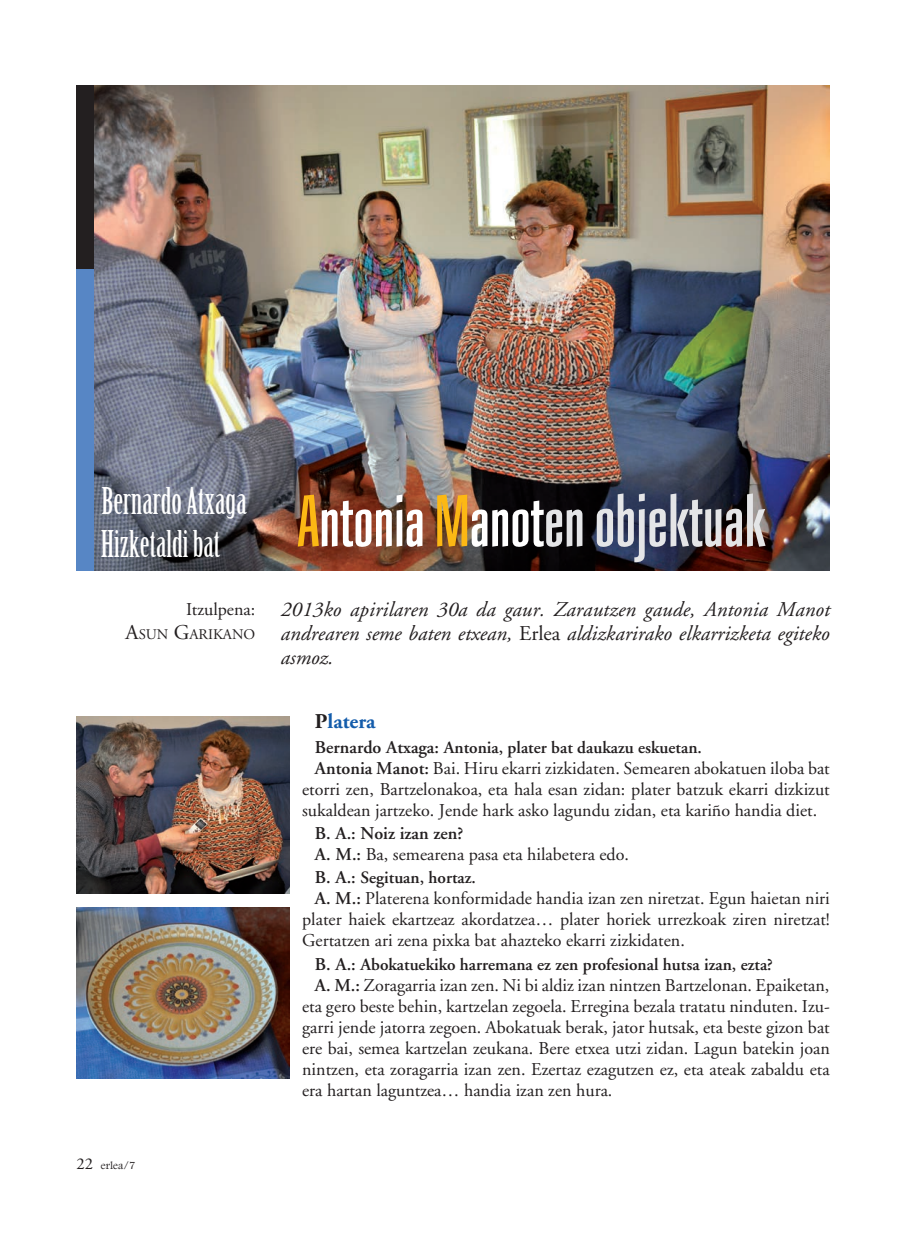
<style>
.page{position:relative;width:915px;height:1234px;background:#fff}
.page>*{position:absolute;margin:0;border:0;box-sizing:border-box;transform-origin:0 0}
.t1{font:36px "Birch Std";color:#fff}
.t2{font:italic 21px/24px "Adobe Garamond";color:#231f20;text-align:justify}
.t3{font:700 21px "Adobe Garamond";color:#135cab}
.t4{font:18px/21px "Adobe Garamond";color:#231f20;text-align:justify}
.t5{font:600 17.25px "Adobe Garamond";color:#231f20}
.t6{font:14.7px "Adobe Garamond";color:#231f20}
.t7{font:11.25px "Footlight MT Light";color:#231f20}
.s1{font-size:21px}
.s2{font-family:"Adobe Garamond";font-size:16.5px}
.s3{font-style:normal}
.s4{color:#231f20}
.s5{font-size:18px}
.s6{font-weight:600}
</style>
<div class="page">
<img style="left:76px;top:85px;width:753px;height:485px">
<div style="left:77px;top:85px;width:17px;height:184px;background:#231f20"></div>
<div style="left:77px;top:269px;width:17px;height:301px;background:#5786c5"></div>
<img style="left:77px;top:716px;width:212px;height:177px">
<img style="left:77px;top:907px;width:212px;height:171px">
<h1 class="t1" style="left:101px;top:480px;width:147px">Bernardo Atxaga</h1>
<h1 class="t1" style="left:101px;top:523px;width:666px">Hizketaldi bat <sup>A</sup><sup>ntonia</sup> <sup>M</sup><sup>anot</sup><sup>en</sup> <sup>objektuak</sup></h1>
<p class="t4" style="left:186px;top:598px;width:71px">Itzulpena:</p>
<p class="t6" style="left:126px;top:626px;width:131px"><span class="s1">A</span>SUN <span class="s1">G</span>ARIKANO</p>
<p class="t7" style="left:77px;top:1158px;width:60px"><span class="s2">22</span> erlea/7</p>
<p class="t2" style="left:281px;top:598px;width:550px">2013ko apirilaren 30a da gaur. Zarautzen gaude, Antonia Manot andrearen seme baten etxean, <span class="s3">Erlea</span> aldizkarirako elkarrizketa egiteko asmoz.</p>
<p class="t3" style="left:315px;top:709px;width:62px"><span class="s4">P</span>latera</p>
<p class="t5" style="left:315px;top:738px;width:388px"><span class="s5">Bernardo Atxaga:</span> Antonia, plater bat daukazu eskuetan.</p>
<p class="t4" style="left:302px;top:758px;width:529px;text-indent:13px"><span class="s6">Antonia Manot:</span> Bai. Hiru ekarri zizkidaten. Semearen abokatuen iloba bat etorri zen, Bartzelonakoa, eta hala esan zidan: plater batzuk ekarri dizkizut sukaldean jartzeko. Jende hark asko lagundu zidan, eta kariño handia diet.</p>
<p class="t4" style="left:315px;top:823px;width:315px"><span class="s6">B. A.: Noiz izan zen?<br>A. M.:</span> Ba, semearena pasa eta hilabetera edo.</p>
<p class="t5" style="left:315px;top:868px;width:162px"><span class="s5">B. A.:</span> Segituan, hortaz.</p>
<p class="t4" style="left:302px;top:888px;width:529px;text-indent:13px"><span class="s6">A. M.:</span> Platerena konformidade handia izan zen niretzat. Egun haietan niri plater haiek ekartzeaz akordatzea… plater horiek urrezkoak ziren niretzat!<br>Gertatzen ari zena pixka bat ahazteko ekarri zizkidaten.</p>
<p class="t5" style="left:315px;top:954px;width:459px"><span class="s5">B. A.:</span> Abokatuekiko harremana ez zen profesional hutsa izan, ezta?</p>
<p class="t4" style="left:302px;top:974px;width:529px;text-indent:13px"><span class="s6">A. M.:</span> Zoragarria izan zen. Ni bi aldiz izan nintzen Bartzelonan. Epaiketan, eta gero beste behin, kartzelan zegoela. Erregina bezala tratatu ninduten. Izu&shy;garri jende jatorra zegoen. Abokatuak berak, jator hutsak, eta beste gizon bat ere bai, semea kartzelan zeukana. Bere etxea utzi zidan. Lagun batekin joan nintzen, eta zoragarria izan zen. Ezertaz ezagutzen ez, eta ateak zabaldu eta era hartan laguntzea… handia izan zen hura.</p>
</div>
